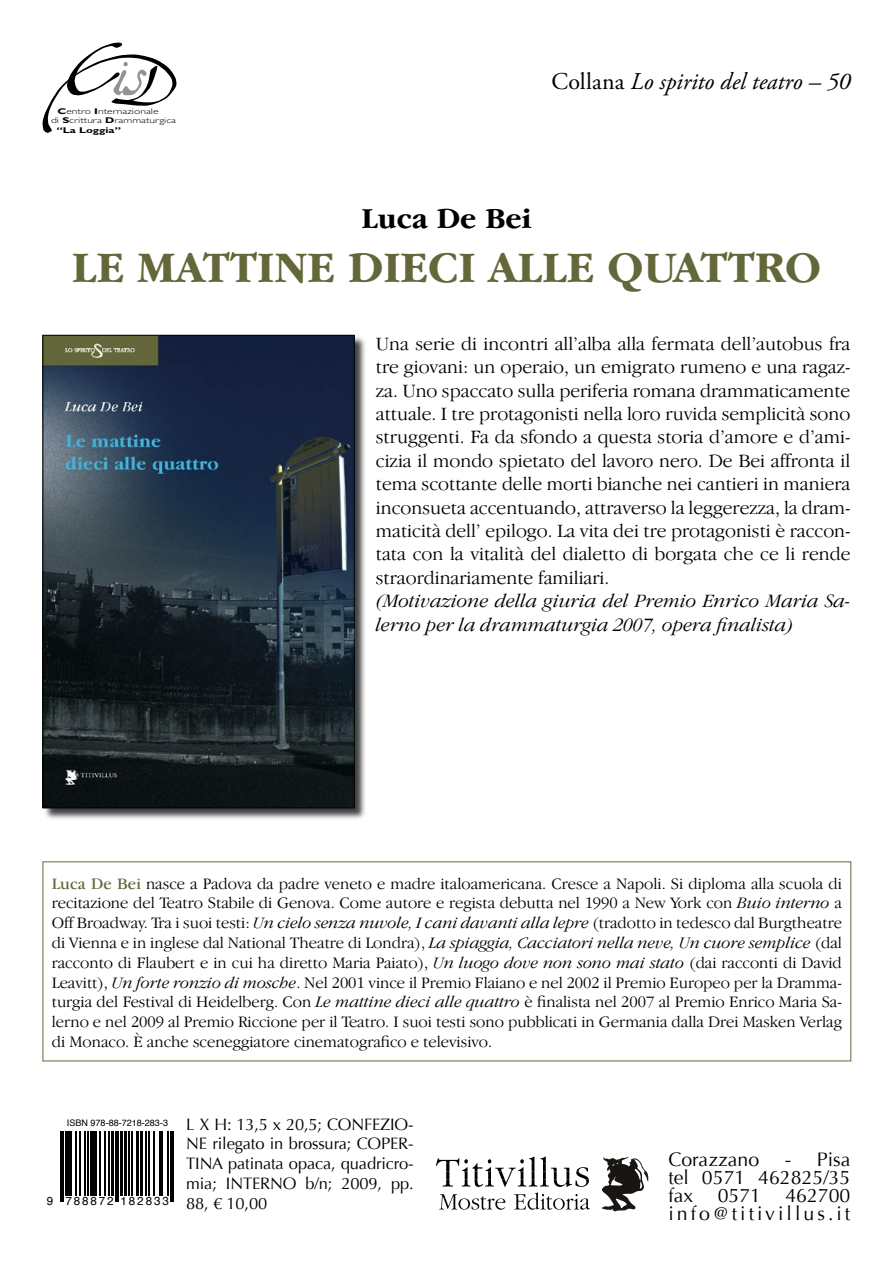
<style>
.page{position:relative;width:893px;height:1263px;background:#fff}
.page>*{position:absolute;margin:0;border:0;box-sizing:border-box;transform-origin:0 0}
.t1{font:700 45px "Garamond IT Cby BT";color:#646739}
.t2{font:700 30px "Garamond IT Cby BT";color:#000}
.t3{font:italic 24px "Adobe Garamond Pro";color:#000}
.Body_Text_2{font:300 19.5px/23.4px "Garamond IT Cby BT";color:#000;text-align:justify}
.Body_Text_2-2{font:italic 300 19.5px/23.4px "Garamond IT Cby BT";color:#000}
.t4{font:19.5px "Optima";color:#000}
.t5{font:19.5px "Optima";letter-spacing:.155em;color:#000}
.Normale{font:300 16.5px/19.8px "Garamond IT Cby BT";color:#000;text-align:justify}
.t6{font:16.5px/19.8px "Optima";letter-spacing:-.01em;color:#000;text-align:justify}
.t7{font:11.7px "Helvetica";letter-spacing:.165em;color:#000}
.t8{font:9px "Helvetica";color:#000}
.t9{font:300 8.4px "Gill Sans";color:#000;scale:1.38 1}
.t10{font:700 8.4px "Gill Sans";color:#000;scale:1.38 1}
.s1{font-weight:700}
.s2{font-style:normal}
.s3{font-weight:400;color:#646739}
.s4{font-style:italic}
</style>
<div class="page">
<svg style="left:43px;top:43px;width:134px;height:90px"></svg>
<svg style="left:602px;top:1156px;width:46px;height:55px"></svg>
<svg style="left:436px;top:1156px;width:154px;height:54px"></svg>
<div style="left:42px;top:334px;width:326px;height:487px;background:#000;opacity:.75"></div>
<img style="left:45px;top:337px;width:308px;height:469px">
<div style="left:43px;top:335px;width:312px;height:473px;border:1px solid #000"></div>
<svg style="left:61px;top:1131px;width:112px;height:71px"></svg>
<hr style="left:60px;top:1131px;width:1px;height:71px;background:#000">
<hr style="left:62px;top:1131px;width:2px;height:71px;background:#000">
<hr style="left:65px;top:1131px;width:3px;height:65px;background:#000">
<hr style="left:70px;top:1131px;width:2px;height:65px;background:#000">
<hr style="left:76px;top:1131px;width:1px;height:65px;background:#000">
<hr style="left:79px;top:1131px;width:1px;height:65px;background:#000">
<hr style="left:84px;top:1131px;width:1px;height:65px;background:#000">
<hr style="left:88px;top:1131px;width:1px;height:65px;background:#000">
<hr style="left:90px;top:1131px;width:2px;height:65px;background:#000">
<hr style="left:94px;top:1131px;width:3px;height:65px;background:#000">
<hr style="left:100px;top:1131px;width:1px;height:65px;background:#000">
<hr style="left:104px;top:1131px;width:2px;height:65px;background:#000">
<hr style="left:108px;top:1131px;width:1px;height:65px;background:#000">
<hr style="left:112px;top:1131px;width:2px;height:65px;background:#000">
<hr style="left:115px;top:1131px;width:1px;height:71px;background:#000">
<hr style="left:117px;top:1131px;width:2px;height:71px;background:#000">
<hr style="left:120px;top:1131px;width:2px;height:65px;background:#000">
<hr style="left:125px;top:1131px;width:2px;height:65px;background:#000">
<hr style="left:128px;top:1131px;width:1px;height:65px;background:#000">
<hr style="left:132px;top:1131px;width:1px;height:65px;background:#000">
<hr style="left:137px;top:1131px;width:2px;height:65px;background:#000">
<hr style="left:140px;top:1131px;width:3px;height:65px;background:#000">
<hr style="left:145px;top:1131px;width:1px;height:65px;background:#000">
<hr style="left:149px;top:1131px;width:1px;height:65px;background:#000">
<hr style="left:153px;top:1131px;width:2px;height:65px;background:#000">
<hr style="left:159px;top:1131px;width:2px;height:65px;background:#000">
<hr style="left:162px;top:1131px;width:1px;height:65px;background:#000">
<hr style="left:168px;top:1131px;width:1px;height:65px;background:#000">
<hr style="left:170px;top:1131px;width:1px;height:71px;background:#000">
<hr style="left:173px;top:1131px;width:1px;height:71px;background:#000">
<p class="t9" style="left:58px;top:107px;width:75px"><span class="s1">C</span>entro <span class="s1">I</span>nternazionale</p>
<p class="t9" style="left:51px;top:116px;width:92px">di <span class="s1">S</span>crittura <span class="s1">D</span>rammaturgica</p>
<p class="t10" style="left:56px;top:125px;width:48px">“La Loggia”</p>
<p class="t3" style="left:552px;top:67px;width:300px"><span class="s2">Collana</span> Lo spirito del teatro – 50</p>
<p class="t2" style="left:361px;top:202px;width:172px">Luca De Bei</p>
<p class="t1" style="left:72px;top:242px;width:751px">LE MATTINE DIECI ALLE QUATTRO</p>
<p class="Body_Text_2" style="left:376px;top:331px;width:476px">Una serie di incontri all’alba alla fermata dell’autobus fra tre giovani: un operaio, un emigrato rumeno e una ragaz&shy;za. Uno spaccato sulla periferia romana drammaticamente attuale. I tre protagonisti nella loro ruvida semplicità sono struggenti. Fa da sfondo a questa storia d’amore e d’ami&shy;cizia il mondo spietato del lavoro nero. De Bei affronta il tema scottante delle morti bianche nei cantieri in maniera inconsueta accentuando, attraverso la leggerezza, la dram&shy;maticità dell’ epilogo. La vita dei tre protagonisti è raccon&shy;tata con la vitalità del dialetto di borgata che ce li rende straordinariamente familiari.</p>
<p class="Body_Text_2-2" style="left:376px;top:589px;width:476px">(Motivazione della giuria del Premio Enrico Maria Sa&shy;lerno per la drammaturgia 2007, opera finalista)</p>
<p class="Normale" style="left:52px;top:873px;width:792px"><span class="s3">Luca De Bei</span> nasce a Padova da padre veneto e madre italoamericana. Cresce a Napoli. Si diploma alla scuola di recitazione del Teatro Stabile di Genova. Come autore e regista debutta nel 1990 a New York con <span class="s4">Buio interno</span> a Off Broadway. Tra i suoi testi: <span class="s4">Un cielo senza nuvole, I cani davanti alla lepre</span> (tradotto in tedesco dal Burgtheatre di Vienna e in inglese dal National Theatre di Londra), <span class="s4">La spiaggia, Cacciatori nella neve, Un cuore semplice</span> (dal racconto di Flaubert e in cui ha diretto Maria Paiato), <span class="s4">Un luogo dove non sono mai stato</span> (dai racconti di David Leavitt), <span class="s4">Un forte ronzio di mosche</span>. Nel 2001 vince il Premio Flaiano e nel 2002 il Premio Europeo per la Dramma&shy;turgia del Festival di Heidelberg. Con <span class="s4">Le mattine dieci alle quattro</span> è finalista nel 2007 al Premio Enrico Maria Sa&shy;lerno e nel 2009 al Premio Riccione per il Teatro. I suoi testi sono pubblicati in Germania dalla Drei Masken Verlag di Monaco. È anche sceneggiatore cinematografico e televisivo.</p>
<p class="t8" style="left:67px;top:1117px;width:103px">ISBN 978-88-7218-283-3</p>
<p class="t7" style="left:47px;top:1193px;width:124px">9 788872 182833</p>
<p class="t6" style="left:186px;top:1114px;width:229px">L X H: 13,5 x 20,5; CONFEZIO-NE rilegato in brossura; COPER-TINA patinata opaca, quadricro&shy;mia; INTERNO b/n; 2009, pp.<br>88, € 10,00</p>
<p class="t4" style="left:668px;top:1148px;width:92px">Corazzano</p>
<p class="t4" style="left:785px;top:1148px;width:67px">- Pisa</p>
<p class="t4" style="left:668px;top:1166px;width:183px">tel 0571 462825/35</p>
<p class="t4" style="left:668px;top:1184px;width:183px">fax 0571 462700</p>
<p class="t5" style="left:668px;top:1202px;width:183px">info@titivillus.it</p>
</div>
